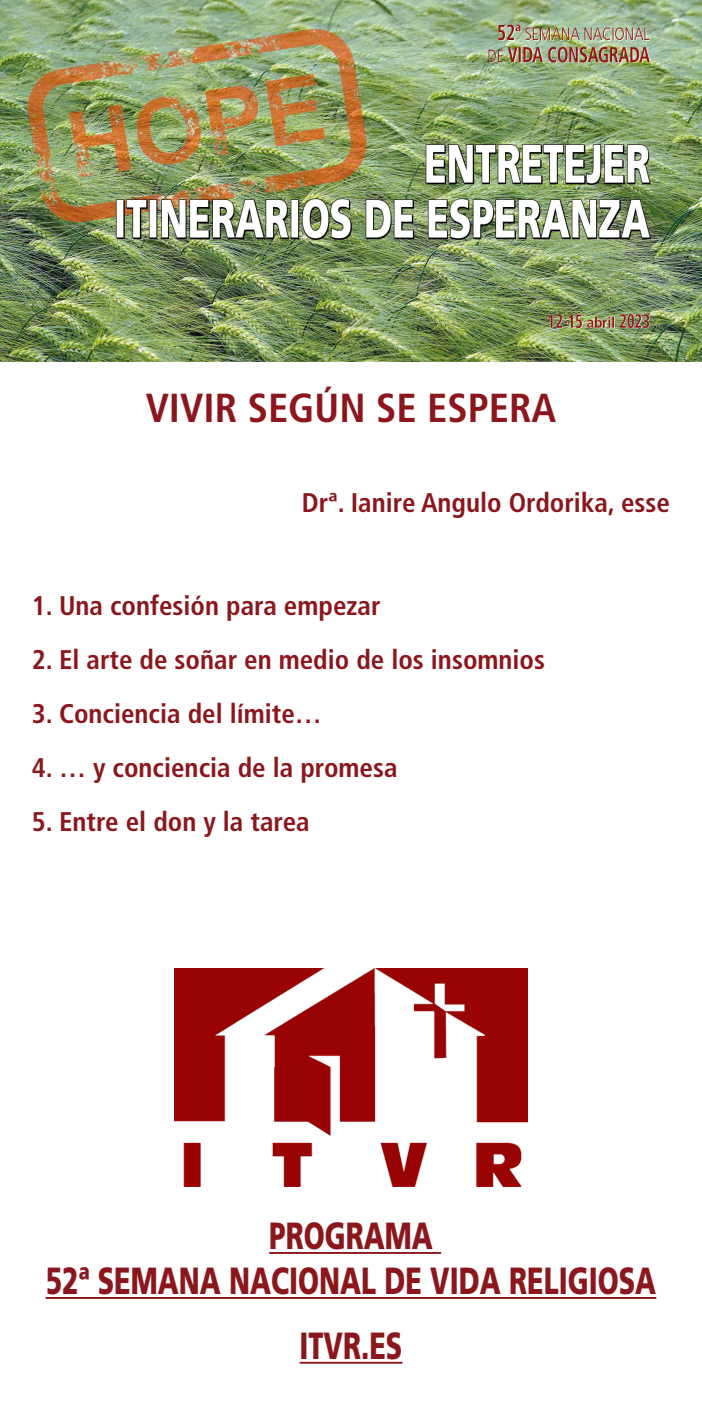
<style>
.page{position:relative;width:702px;height:1416px;background:#fff}
.page>*{position:absolute;margin:0;border:0;box-sizing:border-box;transform-origin:0 0}
.t1{font:700 condensed 40.5px "Frutiger LT Std";color:#8b171c}
.List_Paragraph{font:900 37.8px "Frutiger LT Std";color:#8b171c;scale:.71 1}
.Heading_1{font:700 condensed 27px "Frutiger LT Std";color:#8b171c}
</style>
<div class="page">
<hr style="left:269px;top:1252px;width:172px;height:2px;background:#8b171c">
<hr style="left:46px;top:1297px;width:610px;height:2px;background:#8b171c">
<hr style="left:299px;top:1362px;width:103px;height:2px;background:#8b171c">
<img style="left:0;top:0;width:702px;height:361px">
<img style="left:174px;top:968px;width:353px;height:218px">
<p class="t1" style="left:146px;top:383px;width:412px">VIVIR SEGÚN SE ESPERA</p>
<p class="Heading_1" style="left:301px;top:487px;width:370px">Drª. Ianire Angulo Ordorika, esse</p>
<p class="Heading_1" style="left:32px;top:590px;width:350px">1. Una confesión para empezar</p>
<p class="Heading_1" style="left:32px;top:644px;width:514px">2. El arte de soñar en medio de los insomnios</p>
<p class="Heading_1" style="left:32px;top:698px;width:291px">3. Conciencia del límite…</p>
<p class="Heading_1" style="left:32px;top:752px;width:367px">4. … y conciencia de la promesa</p>
<p class="Heading_1" style="left:32px;top:806px;width:279px">5. Entre el don y la tarea</p>
<p class="List_Paragraph" style="left:269px;top:1213px;width:232px">PROGRAMA</p>
<p class="List_Paragraph" style="left:46px;top:1258px;width:861px">52ª SEMANA NACIONAL DE VIDA RELIGIOSA</p>
<p class="List_Paragraph" style="left:299px;top:1323px;width:146px">ITVR.ES</p>
</div>
